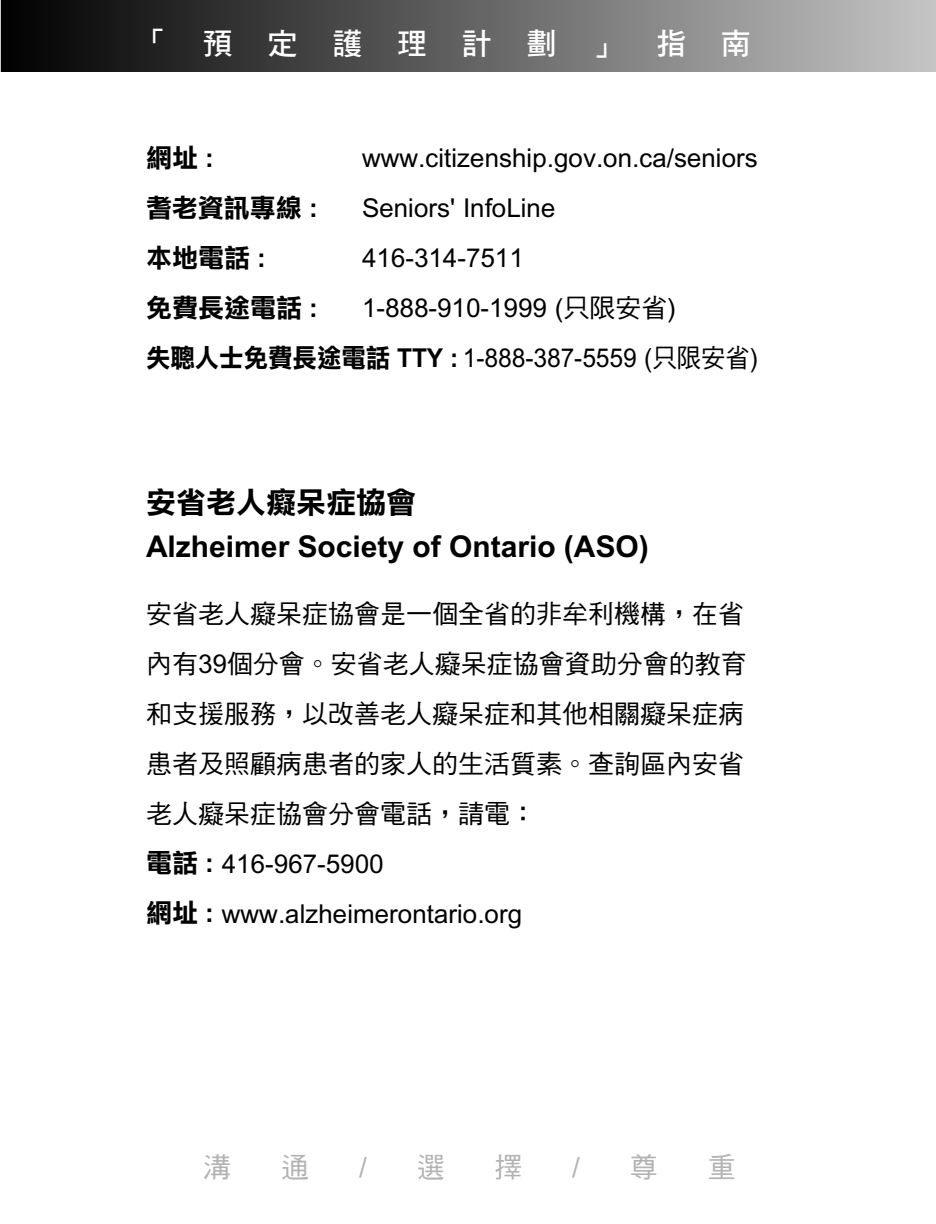
<style>
.page{position:relative;width:936px;height:1224px;background:#fff}
.page>*{position:absolute;margin:0;border:0;box-sizing:border-box;transform-origin:0 0}
.t1{font:30px/44px "DF Li Hei Bd HK BF";color:#000}
.t2{font:30px "DF Hei Bd HK BF";letter-spacing:1.16em;color:#fff}
.t3{font:28px "DF Hei Md HK BF";color:#b3b3b3}
.t4{font:26px/50px "DF Hei Md HK BF";color:#000}
.t5{font:26px "DF Li Hei Bd HK BF";color:#000}
.s1{font-family:"DF Li Hei Bd HK BF"}
</style>
<div class="page">
<div style="left:0;top:0;width:936px;height:72px;background:linear-gradient(to right,#000,#c5c5c5)"></div>
<hr style="left:0;top:0;width:1px;height:72px;background:#cacaca">
<p class="t2" style="left:138px;top:28px;width:614px">「預定護理計劃」指南</p>
<p class="t5" style="left:146px;top:144px;width:69px">網址 :</p>
<p class="t4" style="left:362px;top:133px;width:397px">www.citizenship.gov.on.ca/seniors</p>
<p class="t5" style="left:146px;top:194px;width:173px">耆老資訊專線 :</p>
<p class="t4" style="left:362px;top:183px;width:195px">Seniors' InfoLine</p>
<p class="t5" style="left:146px;top:244px;width:121px">本地電話 :</p>
<p class="t4" style="left:362px;top:233px;width:163px">416-314-7511</p>
<p class="t5" style="left:146px;top:294px;width:173px">免費長途電話 :</p>
<p class="t4" style="left:146px;top:283px;width:614px;text-indent:216px">1-888-910-1999 (只限安省)<br><span class="s1">失聰人士免費長途電話 TTY :</span> 1-888-387-5559 (只限安省)</p>
<p class="t1" style="left:146px;top:482px;width:504px">安省老人癡呆症協會<br>Alzheimer Society of Ontario (ASO)</p>
<p class="t4" style="left:146px;top:589px;width:602px">安省老人癡呆症協會是一個全省的非牟利機構，在省內有39個分會。安省老人癡呆症協會資助分會的教育和支援服務，以改善老人癡呆症和其他相關癡呆症病患者及照顧病患者的家人的生活質素。查詢區內安省老人癡呆症協會分會電話，請電：<br><span class="s1">電話 :</span> 416-967-5900<br><span class="s1">網址 :</span> www.alzheimerontario.org</p>
<p class="t3" style="left:203px;top:1152px;width:29px">溝</p>
<p class="t3" style="left:281px;top:1152px;width:29px">通</p>
<p class="t3" style="left:359px;top:1152px;width:9px">/</p>
<p class="t3" style="left:417px;top:1152px;width:30px">選</p>
<p class="t3" style="left:495px;top:1152px;width:30px">擇</p>
<p class="t3" style="left:572px;top:1152px;width:9px">/</p>
<p class="t3" style="left:630px;top:1152px;width:29px">尊</p>
<p class="t3" style="left:708px;top:1152px;width:29px">重</p>
</div>
